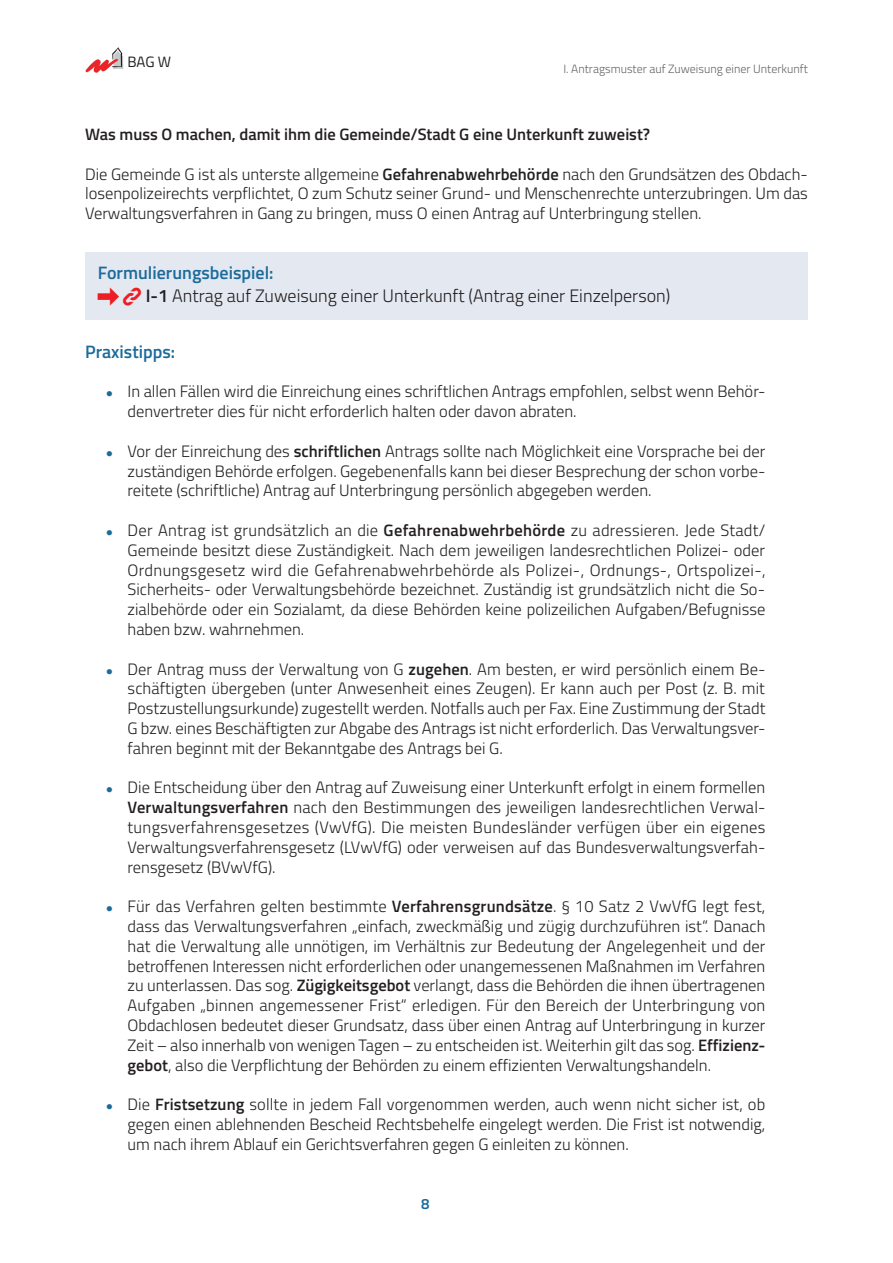
<style>
.page{position:relative;width:893px;height:1263px;background:#fff}
.page>*{position:absolute;margin:0;border:0;box-sizing:border-box;transform-origin:0 0}
.t1{font:300 18px/23.7px "Titillium";color:#231f20}
.t2{font:600 18px "Titillium";color:#1b6b9b}
.t3{font:300 16.5px/19.8px "Titillium";color:#231f20;text-align:justify}
.t4{font:600 16.5px "Titillium";color:#231f20}
.t5{font:15px "Titillium";color:#231f20}
.t6{font:600 15px "Titillium";color:#1b6b9b}
.t7{font:300 12px "Titillium";color:#636366}
.s1{font-weight:600}
.s2{font-weight:600;color:#1b6b9b}
.s3{color:#1b6b9b}
</style>
<div class="page">
<img style="left:85px;top:47px;width:39px;height:25px">
<div style="left:85px;top:252px;width:723px;height:44px;background:#e4e8f0"></div>
<div style="left:85px;top:275px;width:723px;height:45px;background:#e4e8f0"></div>
<p class="t5" style="left:128px;top:51px;width:45px">BAG W</p>
<p class="t7" style="left:563px;top:60px;width:246px">I. Antragsmuster auf Zuweisung einer Unterkunft</p>
<p class="t4" style="left:85px;top:122px;width:567px">Was muss O machen, damit ihm die Gemeinde/Stadt G eine Unterkunft zuweist?</p>
<p class="t3" style="left:85px;top:163px;width:724px">Die Gemeinde G ist als unterste allgemeine <span class="s1">Gefahrenabwehrbehörde</span> nach den Grundsätzen des Obdach&shy;losenpolizeirechts verpflichtet, O zum Schutz seiner Grund- und Menschenrechte unterzubringen. Um das Verwaltungsverfahren in Gang zu bringen, muss O einen Antrag auf Unterbringung stellen.</p>
<p class="t1" style="left:146px;top:260px;width:526px;text-indent:-48px"><span class="s2">Formulierungsbeispiel:<br></span><span class="s1">I-1</span> Antrag auf Zuweisung einer Unterkunft (Antrag einer Einzelperson)</p>
<p class="t2" style="left:85px;top:338px;width:92px">Praxistipps:</p>
<p class="t3" style="left:128px;top:381px;width:639px;text-indent:-21px"><span class="s3">●</span> In allen Fällen wird die Einreichung eines schriftlichen Antrags empfohlen, selbst wenn Behör&shy;denvertreter dies für nicht erforderlich halten oder davon abraten.</p>
<p class="t3" style="left:128px;top:440px;width:639px;text-indent:-21px"><span class="s3">●</span> Vor der Einreichung des <span class="s1">schriftlichen</span> Antrags sollte nach Möglichkeit eine Vorsprache bei der zuständigen Behörde erfolgen. Gegebenenfalls kann bei dieser Besprechung der schon vorbe&shy;reitete (schriftliche) Antrag auf Unterbringung persönlich abgegeben werden.</p>
<p class="t3" style="left:128px;top:519px;width:640px;text-indent:-21px"><span class="s3">●</span> Der Antrag ist grundsätzlich an die <span class="s1">Gefahrenabwehrbehörde</span> zu adressieren. Jede Stadt/ Gemeinde besitzt diese Zuständigkeit. Nach dem jeweiligen landesrechtlichen Polizei- oder Ordnungsgesetz wird die Gefahrenabwehrbehörde als Polizei-, Ordnungs-, Ortspolizei-, Sicherheits- oder Verwaltungsbehörde bezeichnet. Zuständig ist grundsätzlich nicht die So&shy;zialbehörde oder ein Sozialamt, da diese Behörden keine polizeilichen Aufgaben/Befugnisse haben bzw. wahrnehmen.</p>
<p class="t3" style="left:128px;top:658px;width:639px;text-indent:-21px"><span class="s3">●</span> Der Antrag muss der Verwaltung von G <span class="s1">zugehen</span>. Am besten, er wird persönlich einem Be&shy;schäftigten übergeben (unter Anwesenheit eines Zeugen). Er kann auch per Post (z. B. mit Postzustellungsurkunde) zugestellt werden. Notfalls auch per Fax. Eine Zustimmung der Stadt G bzw. eines Beschäftigten zur Abgabe des Antrags ist nicht erforderlich. Das Verwaltungsver&shy;fahren beginnt mit der Bekanntgabe des Antrags bei G.</p>
<p class="t3" style="left:128px;top:777px;width:639px;text-indent:-21px"><span class="s3">●</span> Die Entscheidung über den Antrag auf Zuweisung einer Unterkunft erfolgt in einem formellen <span class="s1">Verwaltungsverfahren</span> nach den Bestimmungen des jeweiligen landesrechtlichen Verwal&shy;tungsverfahrensgesetzes (VwVfG). Die meisten Bundesländer verfügen über ein eigenes Verwaltungsverfahrensgesetz (LVwVfG) oder verweisen auf das Bundesverwaltungsverfah&shy;rensgesetz (BVwVfG).</p>
<p class="t3" style="left:128px;top:896px;width:639px;text-indent:-21px"><span class="s3">●</span> Für das Verfahren gelten bestimmte <span class="s1">Verfahrensgrundsätze</span>. § 10 Satz 2 VwVfG legt fest, dass das Verwaltungsverfahren „einfach, zweckmäßig und zügig durchzuführen ist“. Danach hat die Verwaltung alle unnötigen, im Verhältnis zur Bedeutung der Angelegenheit und der betroffenen Interessen nicht erforderlichen oder unangemessenen Maßnahmen im Verfahren zu unterlassen. Das sog. <span class="s1">Zügigkeitsgebot</span> verlangt, dass die Behörden die ihnen übertragenen Aufgaben „binnen angemessener Frist“ erledigen. Für den Bereich der Unterbringung von Obdachlosen bedeutet dieser Grundsatz, dass über einen Antrag auf Unterbringung in kurzer Zeit – also innerhalb von wenigen Tagen – zu entscheiden ist. Weiterhin gilt das sog. <span class="s1">Effizienz&shy;gebot</span>, also die Verpflichtung der Behörden zu einem effizienten Verwaltungshandeln.</p>
<p class="t3" style="left:128px;top:1094px;width:639px;text-indent:-21px"><span class="s3">●</span> Die <span class="s1">Fristsetzung</span> sollte in jedem Fall vorgenommen werden, auch wenn nicht sicher ist, ob gegen einen ablehnenden Bescheid Rechtsbehelfe eingelegt werden. Die Frist ist notwendig, um nach ihrem Ablauf ein Gerichtsverfahren gegen G einleiten zu können.</p>
<p class="t6" style="left:421px;top:1193px;width:10px">8</p>
</div>
